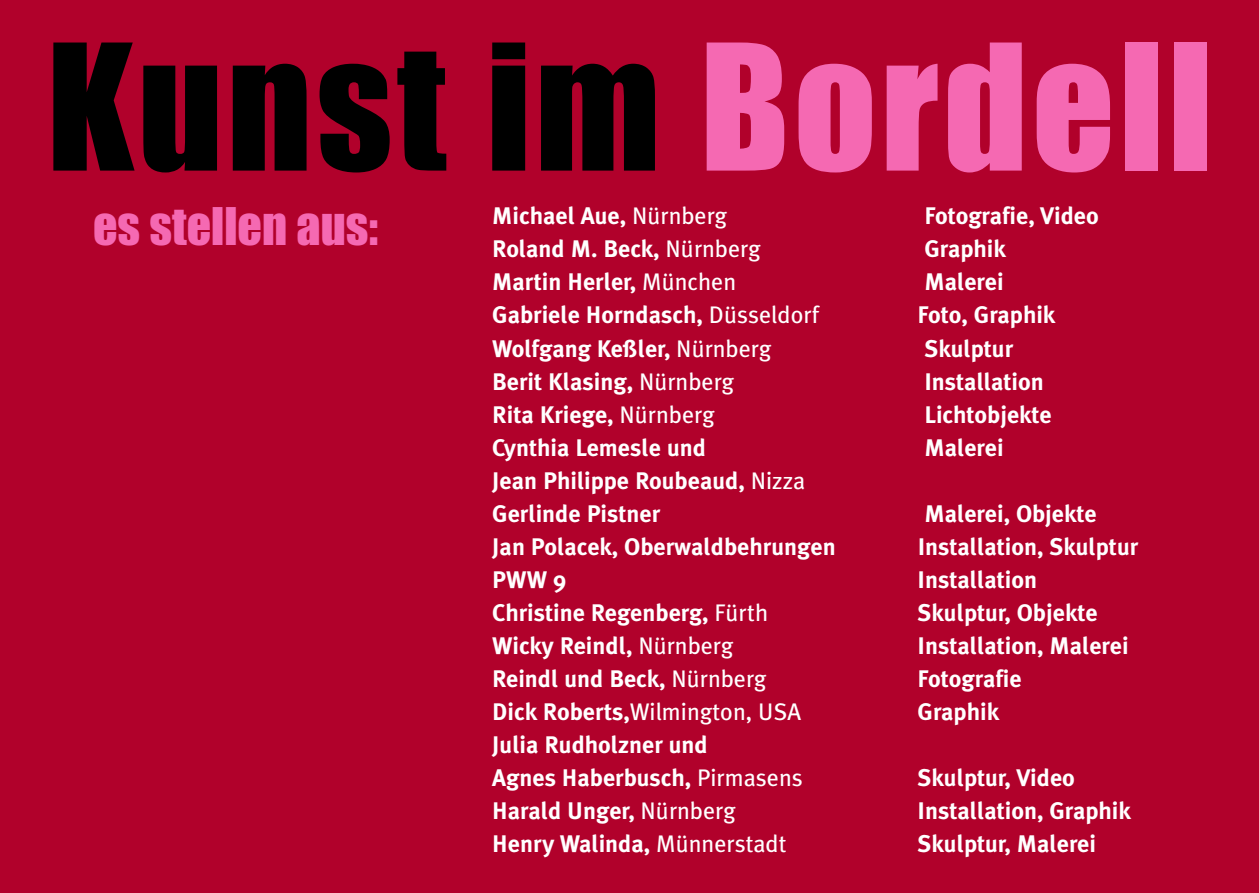
<style>
.page{position:relative;width:1259px;height:893px;background:#b1012b}
.page>*{position:absolute;margin:0;border:0;box-sizing:border-box;transform-origin:0 0}
.t1{font:162px "Impact";letter-spacing:.025em;color:#000}
.t2{font:48px "Impact";color:#f569b2}
.t3{font:700 24px/33px "Meta Plus";color:#fff}
.t4{font:24px "Meta Plus";color:#fff}
.s1{color:#f569b2}
.s2{font-weight:400}
.s3{font-weight:700}
</style>
<div class="page">
<h1 class="t1" style="left:47px;top:20px;width:1167px">Kunst im <span class="s1">Bordell</span></h1>
<h2 class="t2" style="left:93px;top:200px;width:287px">es stellen aus:</h2>
<p class="t3" style="left:492px;top:200px;width:236px">Michael Aue, <span class="s2">Nürnberg</span></p>
<p class="t3" style="left:924px;top:200px;width:176px">Fotografie, Video</p>
<p class="t3" style="left:492px;top:233px;width:270px">Roland M. Beck, <span class="s2">Nürnberg</span></p>
<p class="t3" style="left:924px;top:233px;width:83px">Graphik</p>
<p class="t3" style="left:492px;top:266px;width:245px">Martin Herler, <span class="s2">München</span></p>
<p class="t3" style="left:924px;top:266px;width:81px">Malerei</p>
<p class="t3" style="left:492px;top:299px;width:328px">Gabriele Horndasch, <span class="s2">Düsseldorf</span></p>
<p class="t3" style="left:917px;top:299px;width:139px">Foto, Graphik</p>
<p class="t3" style="left:492px;top:332px;width:281px">Wolfgang Keßler, <span class="s2">Nürnberg</span></p>
<p class="t3" style="left:924px;top:332px;width:90px">Skulptur</p>
<p class="t3" style="left:492px;top:365px;width:243px">Berit Klasing, <span class="s2">Nürnberg</span></p>
<p class="t3" style="left:924px;top:365px;width:121px">Installation</p>
<p class="t3" style="left:492px;top:398px;width:224px">Rita Kriege, <span class="s2">Nürnberg</span></p>
<p class="t3" style="left:924px;top:398px;width:129px">Lichtobjekte</p>
<p class="t3" style="left:492px;top:431px;width:215px">Cynthia Lemesle und</p>
<p class="t3" style="left:924px;top:431px;width:81px">Malerei</p>
<p class="t3" style="left:492px;top:464px;width:314px">Jean Philippe Roubeaud, <span class="s2">Nizza<br></span>Gerlinde Pistner</p>
<p class="t3" style="left:924px;top:497px;width:174px">Malerei, Objekte</p>
<p class="t3" style="left:492px;top:530px;width:345px">Jan Polacek, Oberwaldbehrungen</p>
<p class="t3" style="left:917px;top:530px;width:222px">Installation, Skulptur</p>
<p class="t3" style="left:492px;top:563px;width:76px">PWW 9</p>
<p class="t3" style="left:917px;top:563px;width:121px">Installation</p>
<p class="t3" style="left:492px;top:596px;width:277px">Christine Regenberg, <span class="s2">Fürth</span></p>
<p class="t3" style="left:917px;top:596px;width:181px">Skulptur, Objekte</p>
<p class="t3" style="left:492px;top:629px;width:243px">Wicky Reindl, <span class="s2">Nürnberg</span></p>
<p class="t3" style="left:917px;top:629px;width:212px">Installation, Malerei</p>
<p class="t3" style="left:492px;top:662px;width:276px">Reindl und Beck, <span class="s2">Nürnberg</span></p>
<p class="t3" style="left:917px;top:662px;width:106px">Fotografie</p>
<p class="t4" style="left:492px;top:697px;width:310px"><span class="s3">Dick Roberts,</span>Wilmington, USA</p>
<p class="t3" style="left:917px;top:695px;width:83px">Graphik</p>
<p class="t3" style="left:492px;top:728px;width:312px">Julia Rudholzner und<br>Agnes Haberbusch, <span class="s2">Pirmasens</span></p>
<p class="t3" style="left:917px;top:761px;width:159px">Skulptur, Video</p>
<p class="t3" style="left:492px;top:794px;width:245px">Harald Unger, <span class="s2">Nürnberg</span></p>
<p class="t3" style="left:917px;top:794px;width:215px">Installation, Graphik</p>
<p class="t3" style="left:492px;top:827px;width:296px">Henry Walinda, <span class="s2">Münnerstadt</span></p>
<p class="t3" style="left:917px;top:827px;width:180px">Skulptur, Malerei</p>
</div>
